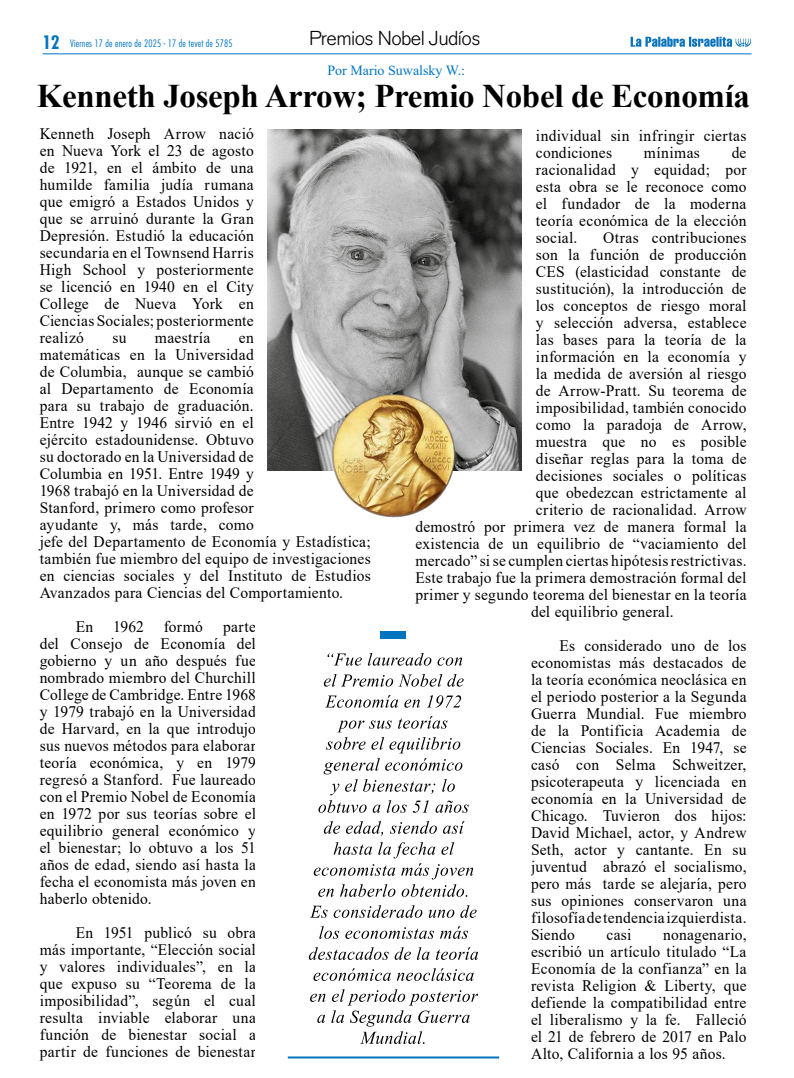
<style>
.page{position:relative;width:794px;height:1078px;background:#fff}
.page>*{position:absolute;margin:0;border:0;box-sizing:border-box;transform-origin:0 0}
.t1{font:700 33px "Times New Roman";letter-spacing:-.01em;color:#000}
.t2{font:300 20px "Akzidenz Grotesk BQ";letter-spacing:-.03em;color:#000}
.t3{font:16px/17px "Times New Roman";letter-spacing:.015em;color:#000;text-align:justify}
.t4{font:14px "Times New Roman";color:#0075bf}
.t5{font:300 condensed 10px "Futura Std";letter-spacing:.02em;color:#0075bf}
.s1{font-weight:700;font-size:18px}
</style>
<div class="page">
<img style="left:267px;top:130px;width:254px;height:341px">
<img style="left:327px;top:389px;width:132px;height:129px">
<hr style="left:43px;top:53px;width:708px;height:1px;background:#0075bf">
<svg style="left:630px;top:37px;width:121px;height:10px"></svg>
<hr style="left:288px;top:1056px;width:211px;height:2px;background:#0075bf">
<div style="left:381px;top:631px;width:25px;height:7px;background:#0075bf"></div>
<svg style="left:310px;top:989px;width:168px;height:54px"></svg>
<svg style="left:313px;top:968px;width:161px;height:12px"></svg>
<svg style="left:309px;top:947px;width:169px;height:12px"></svg>
<svg style="left:319px;top:926px;width:149px;height:12px"></svg>
<svg style="left:311px;top:905px;width:165px;height:12px"></svg>
<svg style="left:314px;top:842px;width:159px;height:54px"></svg>
<svg style="left:324px;top:821px;width:140px;height:14px"></svg>
<svg style="left:318px;top:716px;width:151px;height:96px"></svg>
<svg style="left:326px;top:695px;width:135px;height:12px"></svg>
<svg style="left:324px;top:674px;width:139px;height:12px"></svg>
<svg style="left:327px;top:653px;width:135px;height:12px"></svg>
<p class="t5" style="left:43px;top:38px;width:192px"><span class="s1">12</span> Viernes 17 de enero de 2025 - 17 de tevet de 5785</p>
<p class="t2" style="left:309px;top:27px;width:173px">Premios Nobel Judíos</p>
<p class="t4" style="left:327px;top:60px;width:139px">Por Mario Suwalsky W.:</p>
<h1 class="t1" style="left:37px;top:72px;width:714px">Kenneth Joseph Arrow; Premio Nobel de Economía</h1>
<p class="t3" style="left:40px;top:124px;width:216px">Kenneth Joseph Arrow nació en Nueva York el 23 de agosto de 1921, en el ámbito de una humilde familia judía rumana que emigró a Estados Unidos y que se arruinó durante la Gran Depresión. Estudió la educación secundaria en el Townsend Harris High School y posteriormente se licenció en 1940 en el City College de Nueva York en Ciencias Sociales; posteriormente realizó</p>
<p class="t3" style="left:112px;top:328px;width:16px">su</p>
<p class="t3" style="left:155px;top:328px;width:57px">maestría</p>
<p class="t3" style="left:40px;top:328px;width:333px;text-align:left;text-indent:199px">en<br>matemáticas en la Universidad<br>de Columbia, aunque se cambió<br>al Departamento de Economía<br>para su trabajo de graduación.<br>Entre 1942 y 1946 sirvió en el<br>ejército estadounidense. Obtuvo<br>su doctorado en la Universidad de<br>Columbia en 1951. Entre 1949 y<br>1968 trabajó en la Universidad de<br>Stanford, primero como profesor<br>ayudante y, más tarde, como<br>jefe del Departamento de Economía y Estadística; también fue miembro del equipo de investigaciones en ciencias sociales y del Instituto de Estudios Avanzados para Ciencias del Comportamiento.</p>
<p class="t3" style="left:76px;top:617px;width:19px">En</p>
<p class="t3" style="left:113px;top:617px;width:32px">1962</p>
<p class="t3" style="left:164px;top:617px;width:40px">formó</p>
<p class="t3" style="left:40px;top:617px;width:218px;text-indent:183px">parte del Consejo de Economía del gobierno y un año después fue nombrado miembro del Churchill College de Cambridge. Entre 1968 y 1979 trabajó en la Universidad de Harvard, en la que introdujo sus nuevos métodos para elaborar teoría económica, y en 1979 regresó a Stanford. Fue laureado con el Premio Nobel de Economía en 1972 por sus teorías sobre el equilibrio general económico y el bienestar; lo obtuvo a los 51 años de edad, siendo así hasta la fecha el economista más joven en haberlo obtenido.</p>
<p class="t3" style="left:40px;top:923px;width:218px;text-indent:36px">En 1951 publicó su obra más importante, “Elección social y valores individuales”, en la que expuso su “Teorema de la imposibilidad”, según el cual resulta inviable elaborar una función de bienestar social a partir de funciones de bienestar</p>
<p class="t3" style="left:536px;top:127px;width:212px">individual sin infringir ciertas condiciones</p>
<p class="t3" style="left:536px;top:144px;width:212px;text-indent:196px">de racionalidad y equidad; por esta obra se le reconoce como el fundador de la moderna teoría económica de la elección social.</p>
<p class="t3" style="left:644px;top:144px;width:58px">mínimas</p>
<p class="t3" style="left:603px;top:229px;width:145px">Otras contribuciones</p>
<p class="t3" style="left:536px;top:246px;width:212px">son la función de producción</p>
<p class="t3" style="left:536px;top:263px;width:212px">CES (elasticidad constante de</p>
<p class="t3" style="left:536px;top:280px;width:212px">sustitución), la introducción de</p>
<p class="t3" style="left:536px;top:297px;width:212px">los conceptos de riesgo moral</p>
<p class="t3" style="left:536px;top:314px;width:212px">y selección adversa, establece</p>
<p class="t3" style="left:536px;top:331px;width:212px">las bases para la teoría de la</p>
<p class="t3" style="left:536px;top:348px;width:212px">información en la economía y</p>
<p class="t3" style="left:536px;top:365px;width:212px">la medida de aversión al riesgo</p>
<p class="t3" style="left:536px;top:382px;width:212px">de Arrow-Pratt. Su teorema de</p>
<p class="t3" style="left:536px;top:399px;width:212px">imposibilidad, también conocido</p>
<p class="t3" style="left:536px;top:416px;width:212px">como la paradoja de Arrow,</p>
<p class="t3" style="left:536px;top:433px;width:212px">muestra que no es posible</p>
<p class="t3" style="left:536px;top:450px;width:212px">diseñar reglas para la toma de</p>
<p class="t3" style="left:536px;top:467px;width:212px">decisiones sociales o políticas</p>
<p class="t3" style="left:536px;top:484px;width:212px">que obedezcan estrictamente al</p>
<p class="t3" style="left:536px;top:501px;width:212px">criterio de racionalidad. Arrow</p>
<p class="t3" style="left:415px;top:518px;width:333px">demostró por primera vez de manera formal la</p>
<p class="t3" style="left:415px;top:535px;width:332px">existencia de un equilibrio de “vaciamiento del</p>
<p class="t3" style="left:415px;top:551px;width:333px">mercado” si se cumplen ciertas hipótesis restrictivas.</p>
<p class="t3" style="left:415px;top:568px;width:332px">Este trabajo fue la primera demostración formal del</p>
<p class="t3" style="left:415px;top:585px;width:333px">primer y segundo teorema del bienestar en la teoría</p>
<p class="t3" style="left:531px;top:602px;width:144px">del equilibrio general.</p>
<p class="t3" style="left:531px;top:636px;width:217px;text-indent:28px">Es considerado uno de los economistas más destacados de la teoría económica neoclásica en el periodo posterior a la Segunda Guerra Mundial. Fue miembro de la Pontificia Academia de Ciencias Sociales. En 1947, se casó con Selma Schweitzer, psicoterapeuta y licenciada en economía en la Universidad de Chicago. Tuvieron dos hijos:<br>David Michael, actor, y Andrew Seth, actor y cantante. En su juventud abrazó el socialismo, pero más tarde se alejaría, pero sus opiniones conservaron una filosofía de tendencia izquierdista.<br>Siendo</p>
<p class="t3" style="left:531px;top:925px;width:217px;text-indent:132px">nonagenario, escribió un artículo titulado “La Economía de la confianza” en la revista Religion &amp; Liberty, que defiende la compatibilidad entre el liberalismo y la fe. Falleció el 21 de febrero de 2017 en Palo Alto, California a los 95 años.</p>
<p class="t3" style="left:606px;top:925px;width:26px">casi</p>
</div>
